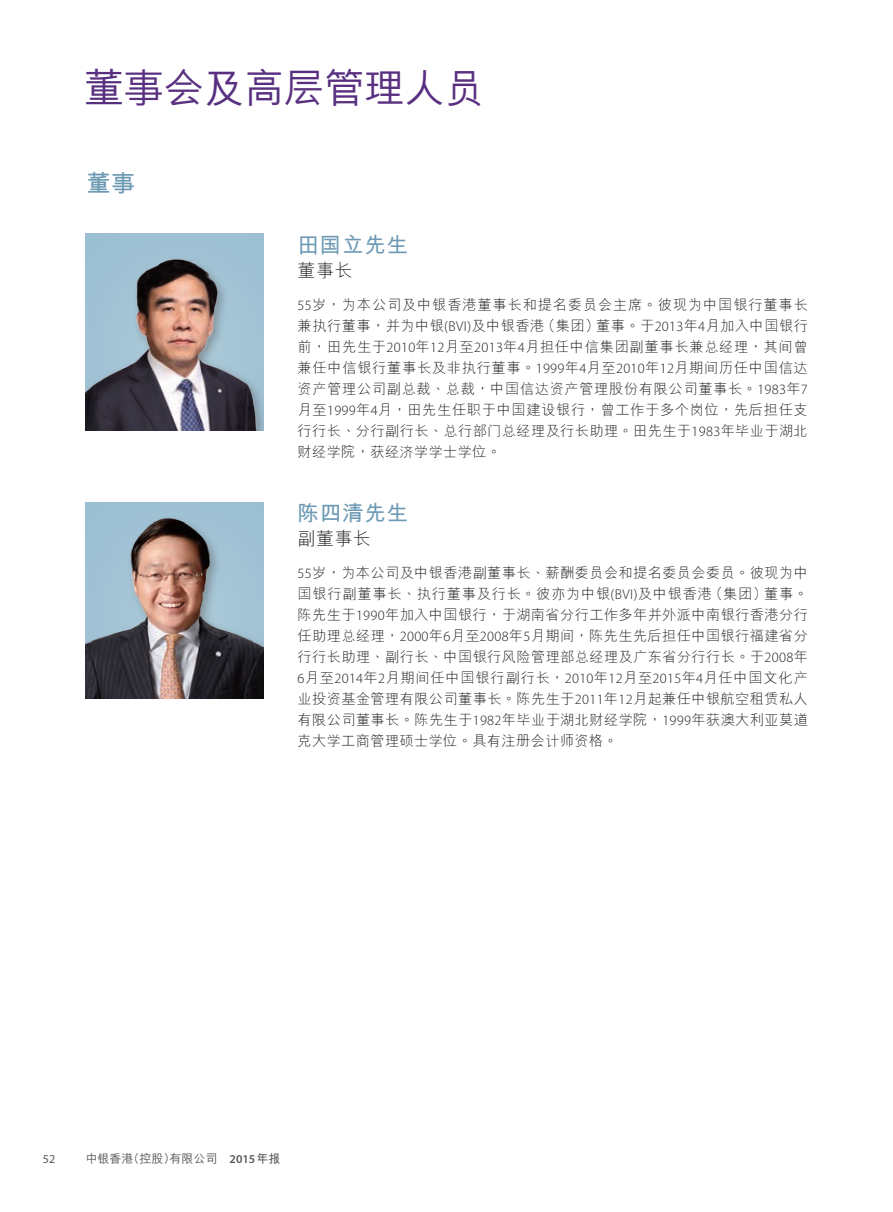
<style>
.page{position:relative;width:893px;height:1212px;background:#fff}
.page>*{position:absolute;margin:0;border:0;box-sizing:border-box;transform-origin:0 0}
.t1{font:500 40.5px "M Hei HKS";letter-spacing:-.01em;color:#593080}
.t2{font:700 24px "M Hei HKS";color:#6c99b3}
.t3{font:700 21.75px "M Hei HKS";letter-spacing:.02em;color:#6c99b3}
.t4{font:300 18px "M Hei HKS";letter-spacing:.02em;color:#231f20}
.t5{font:300 14.25px/21px "M Hei HKS";letter-spacing:.025em;color:#231f20;text-align:justify}
.t6{font:500 12px "M Hei HKS";color:#57585a}
.t7{font:12px "Myriad Pro";color:#57585a}
.s1{font-family:"Myriad Pro"}
.s2{font-family:"Myriad Pro";font-weight:600}
.s3{font-weight:700}
</style>
<div class="page">
<div style="left:85px;top:234px;width:179px;height:197px;background:#9fc1d4"></div>
<img style="left:85px;top:258px;width:179px;height:173px">
<div style="left:85px;top:502px;width:179px;height:197px;background:#9ec0d4"></div>
<img style="left:85px;top:517px;width:179px;height:182px">
<h1 class="t1" style="left:84px;top:59px;width:403px">董事會及高層管理人員</h1>
<h2 class="t2" style="left:87px;top:165px;width:50px">董事</h2>
<h3 class="t3" style="left:298px;top:229px;width:112px">田國立先生</h3>
<p class="t4" style="left:298px;top:257px;width:56px">董事長</p>
<p class="t5" style="left:298px;top:294px;width:512px"><span class="s1">55</span>歲，為本公司及中銀香港董事長和提名委員會主席。彼現為中國銀行董事長兼執行董事，並為中銀<span class="s1">(BVI)</span>及中銀香港（集團）董事。於<span class="s1">2013</span>年<span class="s1">4</span>月加入中國銀行前，田先生於<span class="s1">2010</span>年<span class="s1">12</span>月至<span class="s1">2013</span>年<span class="s1">4</span>月擔任中信集團副董事長兼總經理，其間曾兼任中信銀行董事長及非執行董事。<span class="s1">1999</span>年<span class="s1">4</span>月至<span class="s1">2010</span>年<span class="s1">12</span>月期間歷任中國信達資產管理公司副總裁、總裁，中國信達資產管理股份有限公司董事長。<span class="s1">1983</span>年<span class="s1">7</span>月至<span class="s1">1999</span>年<span class="s1">4</span>月，田先生任職於中國建設銀行，曾工作於多個崗位，先後擔任支行行長、分行副行長、總行部門總經理及行長助理。田先生於<span class="s1">1983</span>年畢業於湖北財經學院，獲經濟學學士學位。</p>
<h3 class="t3" style="left:298px;top:497px;width:112px">陳四清先生</h3>
<p class="t4" style="left:298px;top:525px;width:75px">副董事長</p>
<p class="t5" style="left:298px;top:562px;width:512px"><span class="s1">55</span>歲，為本公司及中銀香港副董事長、薪酬委員會和提名委員會委員。彼現為中國銀行副董事長、執行董事及行長。彼亦為中銀<span class="s1">(BVI)</span>及中銀香港（集團）董事。陳先生於<span class="s1">1990</span>年加入中國銀行，於湖南省分行工作多年並外派中南銀行香港分行任助理總經理，<span class="s1">2000</span>年<span class="s1">6</span>月至<span class="s1">2008</span>年<span class="s1">5</span>月期間，陳先生先後擔任中國銀行福建省分行行長助理、副行長、中國銀行風險管理部總經理及廣東省分行行長。於<span class="s1">2008</span>年<span class="s1">6</span>月至<span class="s1">2014</span>年<span class="s1">2</span>月期間任中國銀行副行長，<span class="s1">2010</span>年<span class="s1">12</span>月至<span class="s1">2015</span>年<span class="s1">4</span>月任中國文化產業投資基金管理有限公司董事長。陳先生於<span class="s1">2011</span>年<span class="s1">12</span>月起兼任中銀航空租賃私人有限公司董事長。陳先生於<span class="s1">1982</span>年畢業於湖北財經學院，<span class="s1">1999</span>年獲澳大利亞莫道克大學工商管理碩士學位。具有註冊會計師資格。</p>
<p class="t7" style="left:43px;top:1151px;width:14px">52</p>
<p class="t6" style="left:86px;top:1150px;width:196px">中銀香港（控股）有限公司 <span class="s2">2015</span><span class="s3">年報</span></p>
</div>
